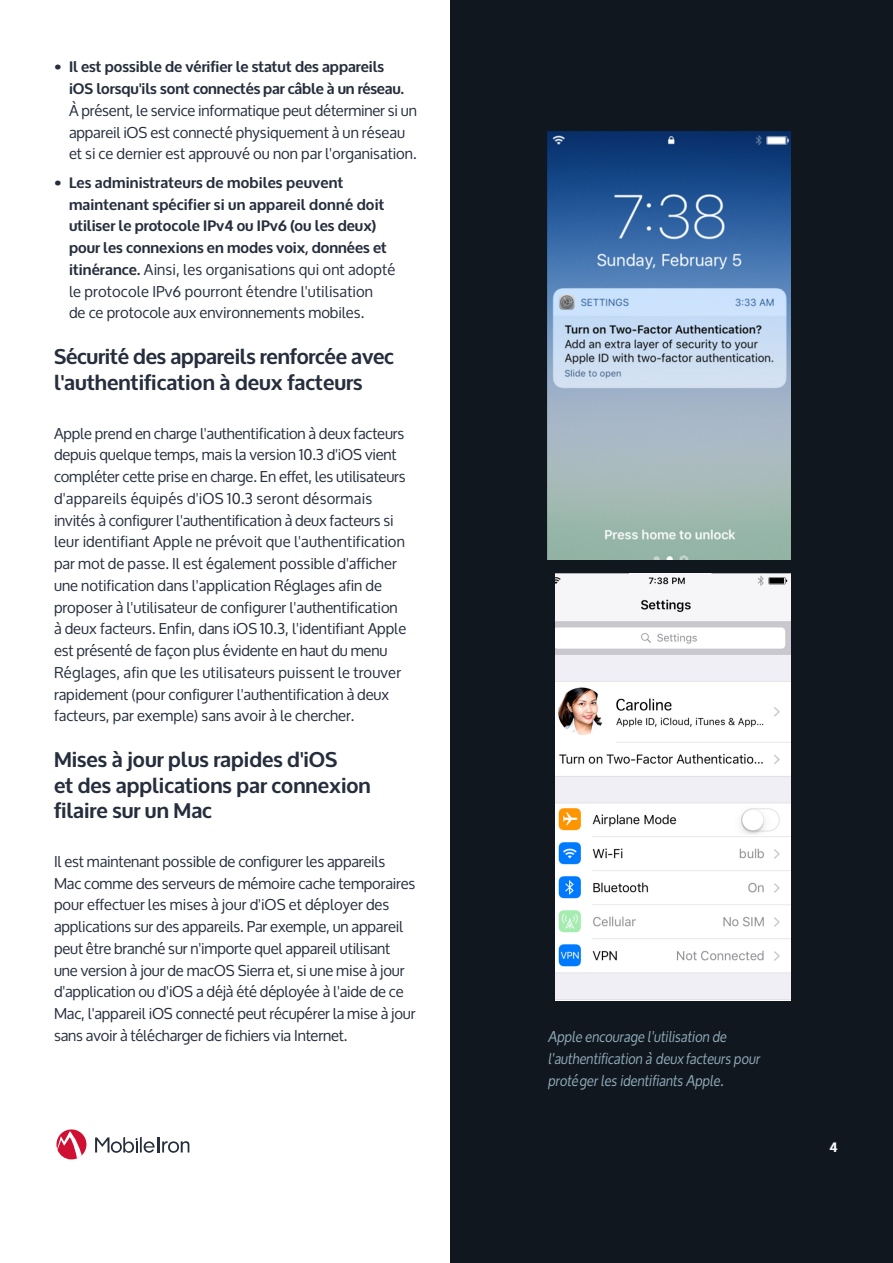
<style>
.page{position:relative;width:893px;height:1263px;background:#fff}
.page>*{position:absolute;margin:0;border:0;box-sizing:border-box;transform-origin:0 0}
.Title_3{font:700 21px/25.5px "Oxygen";color:#262e3d}
.Text_Copy{font:15px/21.8px "Oxygen";letter-spacing:-.01em;color:#262e3d}
.t1{font:700 15px/21.8px "Oxygen";letter-spacing:.01em;color:#262e3d}
.Text_Copy-2{font:italic 15px/21.8px "Oxygen";color:#91acba}
.Title_2{font:700 13.5px "Oxygen";color:#fff}
.s1{font-weight:700}
.s2{font-weight:400}
</style>
<div class="page">
<div style="left:450px;top:0;width:443px;height:1263px;background:#10171f"></div>
<svg style="left:95px;top:1137px;width:94px;height:16px"></svg>
<svg style="left:56px;top:1129px;width:30px;height:30px"></svg>
<img style="left:555px;top:574px;width:236px;height:427px">
<img style="left:548px;top:132px;width:243px;height:428px">
<p class="Text_Copy" style="left:69px;top:56px;width:349px;text-indent:-15px"><span class="s1">• Il est possible de vérifier le statut des appareils<br>iOS lorsqu'ils sont connectés par câble à un réseau.<br></span>À présent, le service informatique peut déterminer si un appareil iOS est connecté physiquement à un réseau et si ce dernier est approuvé ou non par l'organisation.</p>
<p class="t1" style="left:69px;top:172px;width:328px;text-indent:-15px">• Les administrateurs de mobiles peuvent maintenant spécifier si un appareil donné doit utiliser le protocole IPv4 ou IPv6 (ou les deux) pour les connexions en modes voix, données et itinérance. <span class="s2">Ainsi, les organisations qui ont adopté le protocole IPv6 pourront étendre l'utilisation<br>de ce protocole aux environnements mobiles.</span></p>
<p class="Title_3" style="left:54px;top:345px;width:341px">Sécurité des appareils renforcée avec l'authentification à deux facteurs</p>
<p class="Text_Copy" style="left:54px;top:422px;width:354px">Apple prend en charge l'authentification à deux facteurs depuis quelque temps, mais la version 10.3 d'iOS vient compléter cette prise en charge. En effet, les utilisateurs d'appareils équipés d'iOS 10.3 seront désormais invités à configurer l'authentification à deux facteurs si leur identifiant Apple ne prévoit que l'authentification par mot de passe. Il est également possible d'afficher une notification dans l'application Réglages afin de proposer à l'utilisateur de configurer l'authentification à deux facteurs. Enfin, dans iOS 10.3, l'identifiant Apple est présenté de façon plus évidente en haut du menu Réglages, afin que les utilisateurs puissent le trouver rapidement (pour configurer l'authentification à deux facteurs, par exemple) sans avoir à le chercher.</p>
<p class="Title_3" style="left:54px;top:747px;width:318px">Mises à jour plus rapides d'iOS<br>et des applications par connexion filaire sur un Mac</p>
<p class="Text_Copy" style="left:54px;top:851px;width:363px">Il est maintenant possible de configurer les appareils Mac comme des serveurs de mémoire cache temporaires pour effectuer les mises à jour d'iOS et déployer des applications sur des appareils. Par exemple, un appareil peut être branché sur n'importe quel appareil utilisant une version à jour de macOS Sierra et, si une mise à jour d'application ou d'iOS a déjà été déployée à l'aide de ce Mac, l'appareil iOS connecté peut récupérer la mise à jour sans avoir à télécharger de fichiers via Internet.</p>
<p class="Text_Copy-2" style="left:548px;top:1024px;width:213px">Apple encourage l'utilisation de l'authentification à deux facteurs pour protéger les identifiants Apple.</p>
<p class="Title_2" style="left:830px;top:1139px;width:10px">4</p>
</div>
